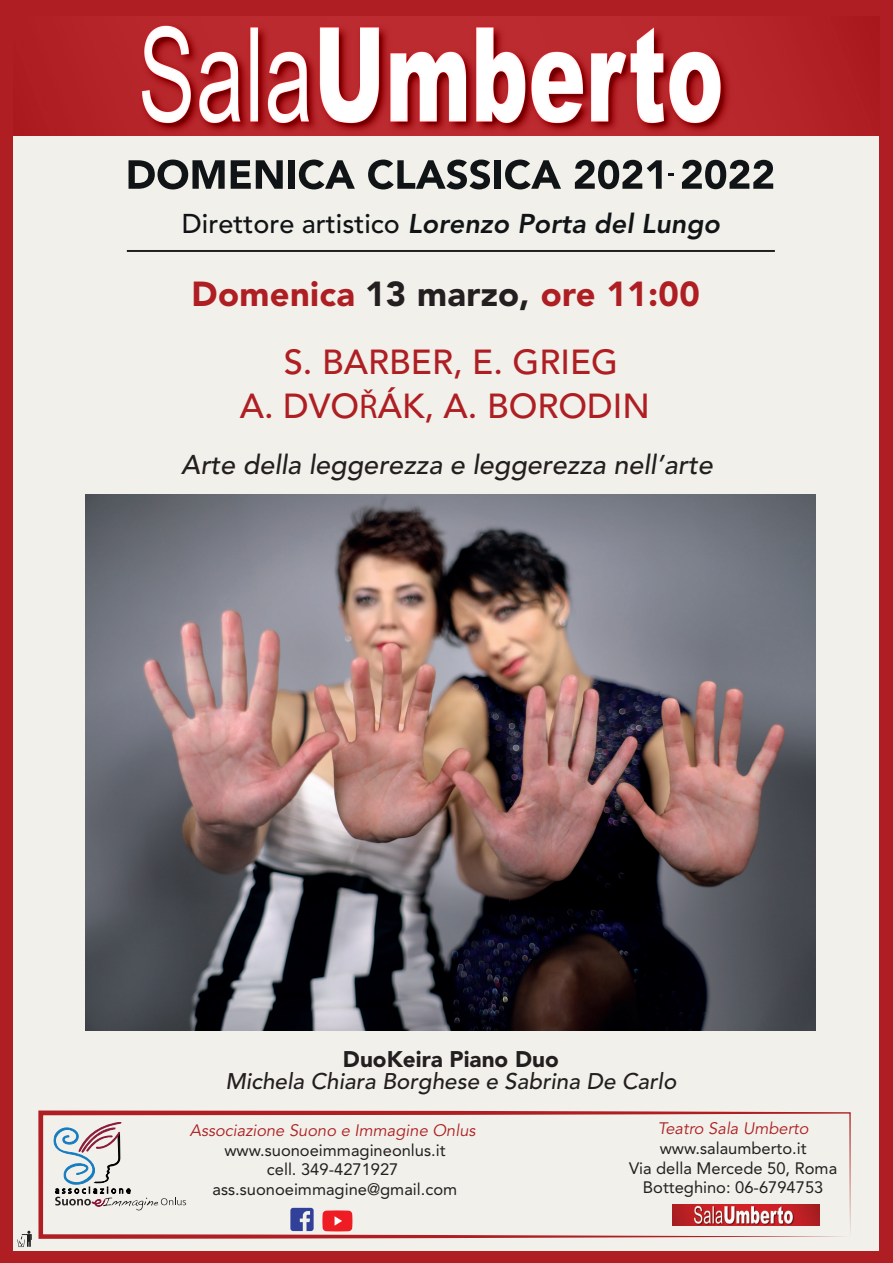
<style>
.page{position:relative;width:893px;height:1263px;background:#ae1e22}
.page>*{position:absolute;margin:0;border:0;box-sizing:border-box;transform-origin:0 0}
.t1{font:500 34.5px/44.4px "Avenir LT Std";color:#ae1e22;text-align:center}
.t2{font:900 34.5px "Avenir LT Std";letter-spacing:.01em;color:#ae1e22}
.t3{font:italic 500 27px "Avenir LT Std";color:#231f20}
.t4{font:italic 800 27px "Avenir LT Std";color:#111416}
.t5{font:italic 500 22.5px "Avenir LT Std";color:#231f20}
.t6{font:900 22.5px "Avenir LT Std";color:#231f20}
.t7{font:16.5px/19.8px "Avenir LT Std";color:#231f20;text-align:center}
.t8{font:italic 16.5px "Avenir LT Std";color:#ae1e22}
.s1{font-weight:500;font-style:normal}
.s2{color:#231f20}
.s3{font-family:"Myriad Pro";font-weight:400}
</style>
<div class="page">
<img style="left:141px;top:17px;width:585px;height:119px">
<div style="left:14px;top:136px;width:865px;height:1114px;background:#f1f0ea"></div>
<svg style="left:17px;top:1231px;width:15px;height:16px"></svg>
<hr style="left:127px;top:250px;width:648px;height:2px;background:#231f20">
<svg style="left:129px;top:160px;width:96px;height:29px"></svg>
<svg style="left:231px;top:160px;width:52px;height:29px"></svg>
<div style="left:288px;top:160px;width:7px;height:29px;background:#111416"></div>
<svg style="left:299px;top:160px;width:56px;height:29px"></svg>
<svg style="left:368px;top:160px;width:122px;height:29px"></svg>
<div style="left:495px;top:160px;width:6px;height:29px;background:#111416"></div>
<svg style="left:505px;top:160px;width:56px;height:29px"></svg>
<svg style="left:575px;top:160px;width:87px;height:29px"></svg>
<svg style="left:668px;top:173px;width:6px;height:3px"></svg>
<svg style="left:682px;top:160px;width:91px;height:29px"></svg>
<img style="left:86px;top:494px;width:730px;height:537px">
<svg style="left:38px;top:1110px;width:813px;height:129px"></svg>
<h2 class="t4" style="left:182px;top:208px;width:539px"><span class="s1">Direttore artistico</span> Lorenzo Porta del Lungo</h2>
<h1 class="t2" style="left:192px;top:273px;width:510px">Domenica <span class="s2">13 marzo,</span> ore 11:00</h1>
<h1 class="t1" style="left:240px;top:340px;width:412px">S. BARBER, E. GRIEG<br>A. DVO<span class="s3">Ř</span>ÁK, A. BORODIN</h1>
<h2 class="t3" style="left:181px;top:449px;width:533px">Arte della leggerezza e leggerezza nell’arte</h2>
<h3 class="t6" style="left:343px;top:1045px;width:217px">DuoKeira Piano Duo</h3>
<h3 class="t5" style="left:225px;top:1069px;width:452px">Michela Chiara Borghese e Sabrina De Carlo</h3>
<p class="t8" style="left:190px;top:1120px;width:287px">Associazione Suono e Immagine Onlus</p>
<p class="t7" style="left:213px;top:1140px;width:246px">www.suonoeimmagineonlus.it cell. 349-4271927 ass.suonoeimmagine@gmail.com</p>
<p class="t8" style="left:658px;top:1119px;width:152px">Teatro Sala Umberto</p>
<p class="t7" style="left:629px;top:1138px;width:210px">www.salaumberto.it<br>Via della Mercede 50, Roma<br>Botteghino: 06-6794753</p>
</div>
